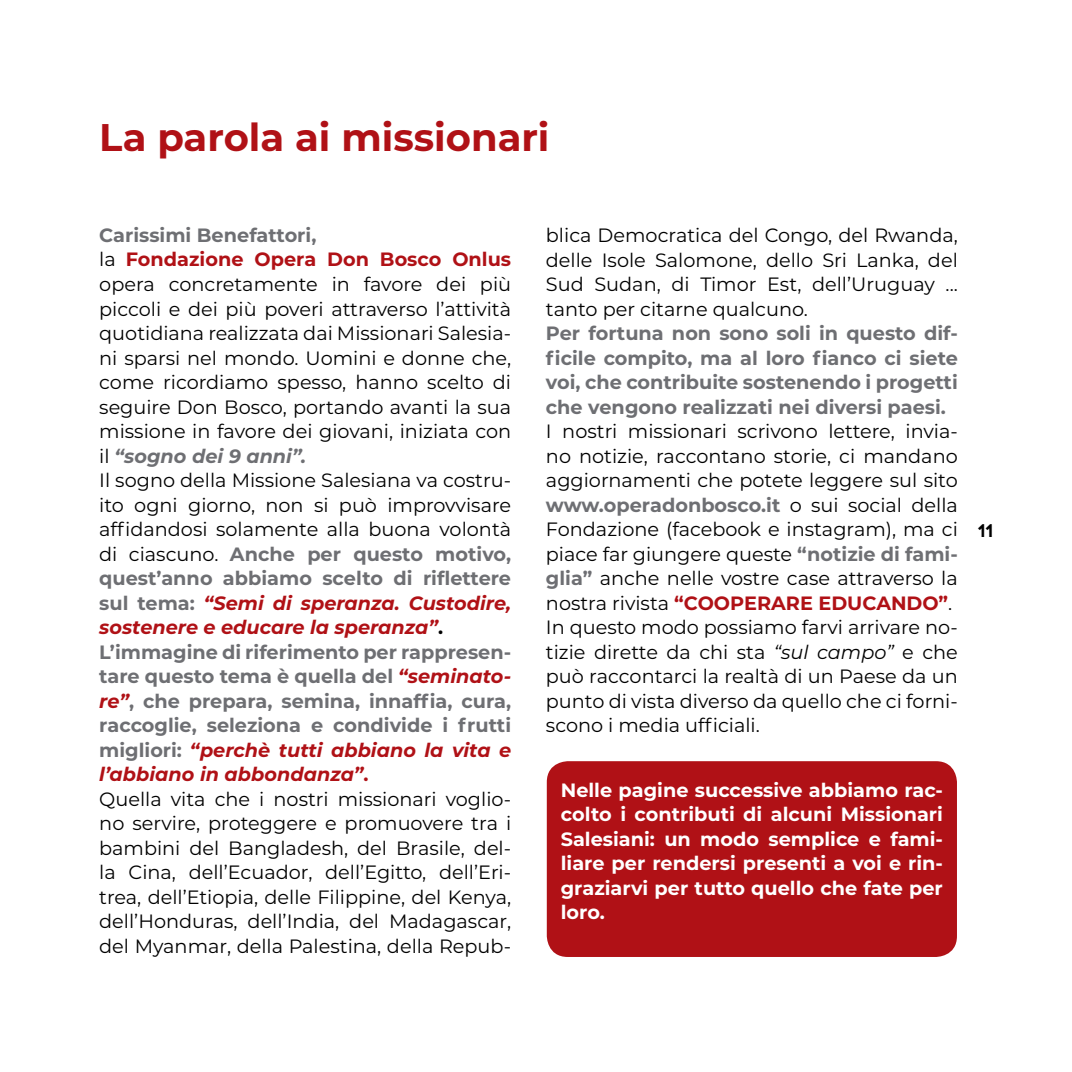
<style>
.page{position:relative;width:1072px;height:1072px;background:#fff}
.page>*{position:absolute;margin:0;border:0;box-sizing:border-box;transform-origin:0 0}
.t1{font:700 38.5px "Montserrat";color:#b01116}
.t2{font:19.25px/24.5px "Montserrat";color:#000}
.t3{font:700 19.25px/24.5px "Montserrat";color:#fff;text-align:justify}
.t4{font:700 19.25px/24.5px "Montserrat";color:#6e6f73;text-align:justify}
.t5{font:17.5px "Geometos";color:#000}
.s1{font-weight:700;color:#6e6f73}
.s2{font-weight:700;color:#b01116}
.s3{font-weight:700;font-style:italic;color:#6e6f73}
.s4{font-weight:700;font-style:italic;color:#b01116}
.s5{font-weight:700}
.s6{font-style:italic}
</style>
<div class="page">
<div style="left:547px;top:761px;width:410px;height:196px;background:#b01116;border-radius:21px"></div>
<h1 class="t1" style="left:99px;top:110px;width:452px">La parola ai missionari</h1>
<p class="t2" style="left:99px;top:222px;width:413px"><span class="s1">Carissimi Benefattori,<br></span>la <span class="s2">Fondazione Opera Don Bosco Onlus </span>opera concretamente in favore dei più piccoli e dei più poveri attraverso l’attività quotidiana realizzata dai Missionari Salesia&shy;ni sparsi nel mondo. Uomini e donne che, come ricordiamo spesso, hanno scelto di seguire Don Bosco, portando avanti la sua missione in favore dei giovani, iniziata con il <span class="s3">“sogno dei 9 anni”.<br></span>Il sogno della Missione Salesiana va costru&shy;ito ogni giorno, non si può improvvisare affidandosi solamente alla buona volontà di ciascuno. <span class="s1">Anche per questo motivo, quest’anno abbiamo scelto di riflettere sul tema:</span> <span class="s4">“Semi di speranza. Custodire, sostenere e educare la speranza”</span><span class="s5">.<br></span><span class="s1">L’immagine di riferimento per rappresen&shy;tare questo tema è quella del</span> <span class="s4">“seminato&shy;re”</span><span class="s1">, che prepara, semina, innaffia, cura, raccoglie, seleziona e condivide i frutti migliori:</span> <span class="s4">“perchè tutti abbiano la vita e l’abbiano in abbondanza”</span><span class="s2">.<br></span>Quella vita che i nostri missionari voglio&shy;no servire, proteggere e promuovere tra i bambini del Bangladesh, del Brasile, del&shy;la Cina, dell’Ecuador, dell’Egitto, dell’Eri&shy;trea, dell’Etiopia, delle Filippine, del Kenya, dell’Honduras, dell’India, del Madagascar, del Myanmar, della Palestina, della Repub-</p>
<p class="t2" style="left:546px;top:222px;width:413px;text-align:justify">blica Democratica del Congo, del Rwanda, delle Isole Salomone, dello Sri Lanka, del Sud Sudan, di Timor Est, dell’Uruguay ... tanto per citarne qualcuno.</p>
<p class="t4" style="left:546px;top:320px;width:413px">Per fortuna non sono soli in questo dif&shy;ficile compito, ma al loro fianco ci siete voi, che contribuite sostenendo i progetti che vengono realizzati nei diversi paesi.</p>
<p class="t2" style="left:546px;top:418px;width:413px">I nostri missionari scrivono lettere, invia&shy;no notizie, raccontano storie, ci mandano aggiornamenti che potete leggere sul sito <span class="s1">www.operadonbosco.it</span> o sui social della Fondazione (facebook e instagram), ma ci piace far giungere queste <span class="s1">“notizie di fami&shy;glia”</span> anche nelle vostre case attraverso la nostra rivista <span class="s2">“COOPERARE EDUCANDO”</span>.<br>In questo modo possiamo farvi arrivare no&shy;tizie dirette da chi sta <span class="s6">“sul campo”</span> e che può raccontarci la realtà di un Paese da un punto di vista diverso da quello che ci forni&shy;scono i media ufficiali.</p>
<p class="t3" style="left:561px;top:776px;width:383px">Nelle pagine successive abbiamo rac&shy;colto i contributi di alcuni Missionari Salesiani: un modo semplice e fami&shy;liare per rendersi presenti a voi e rin&shy;graziarvi per tutto quello che fate per loro.</p>
<p class="t5" style="left:977px;top:521px;width:17px">11</p>
</div>
